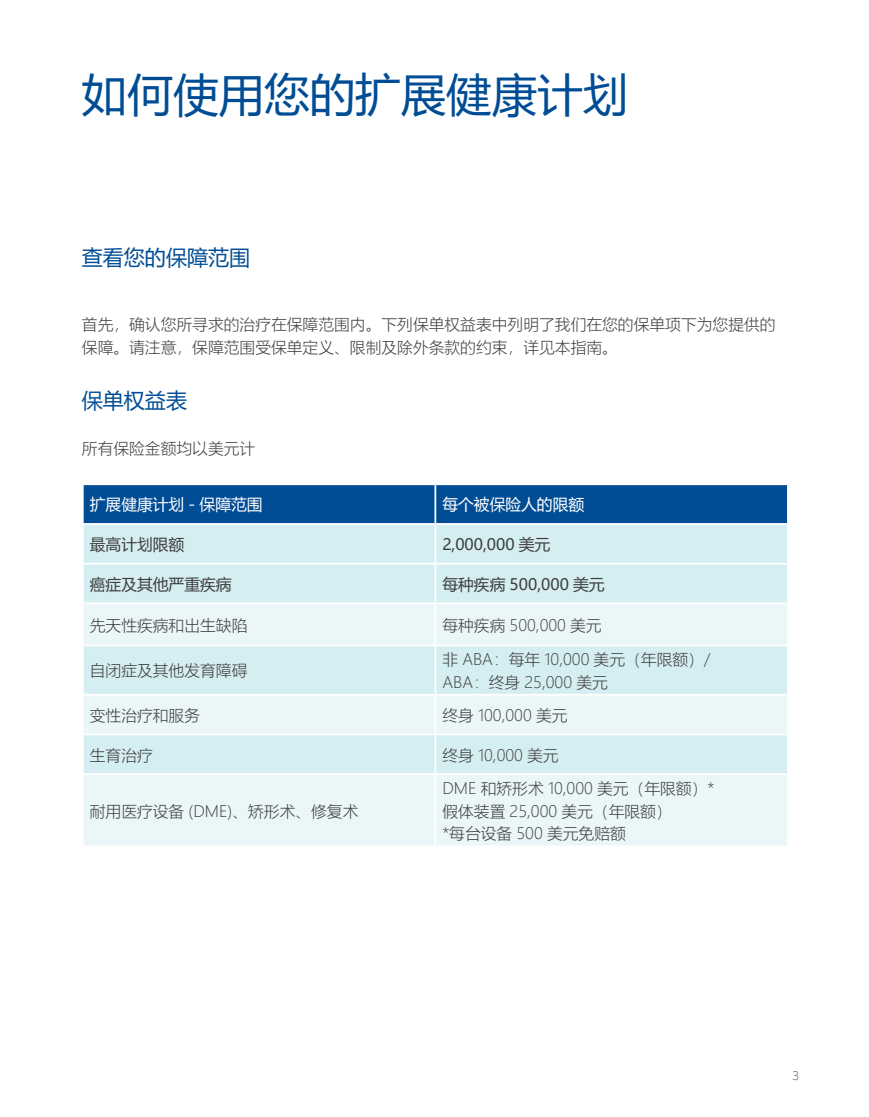
<style>
.page{position:relative;width:869px;height:1117px;background:#fff}
.page>*{position:absolute;margin:0;border:0;box-sizing:border-box;transform-origin:0 0}
.Normal_1{font:45.5px "Microsoft Ya Hei";color:#014d95}
.Normal_1-2{font:21px "Microsoft Ya Hei";color:#014d95}
.Normal_1-3{font:300 15.75px/22.8px "Microsoft Ya Hei";color:#3e3e3f}
.t1{font:15.75px "Microsoft Ya Hei";color:#3e3e3f}
.t2{font:15.75px "Microsoft Ya Hei";color:#fff}
.t3{font:300 13.12px "Allianz Neo";color:#6c6d70}
</style>
<div class="page">
<div style="left:84px;top:485px;width:702px;height:38px;background:#014d95"></div>
<div style="left:84px;top:525px;width:702px;height:77px;background:#d5eef1"></div>
<svg style="left:84px;top:604px;width:702px;height:241px;background:#e2f3f5"></svg>
<hr style="left:434px;top:485px;width:2px;height:38px;background:#fff">
<hr style="left:434px;top:524px;width:2px;height:38px;background:#fff">
<hr style="left:82px;top:562px;width:353px;height:2px;background:#fff">
<hr style="left:435px;top:562px;width:353px;height:2px;background:#fff">
<hr style="left:434px;top:564px;width:2px;height:38px;background:#fff">
<hr style="left:434px;top:604px;width:2px;height:40px;background:#fff">
<hr style="left:82px;top:644px;width:353px;height:2px;background:#fff">
<hr style="left:435px;top:644px;width:353px;height:2px;background:#fff">
<hr style="left:434px;top:646px;width:2px;height:47px;background:#fff">
<hr style="left:82px;top:693px;width:353px;height:2px;background:#fff">
<hr style="left:435px;top:693px;width:353px;height:2px;background:#fff">
<hr style="left:434px;top:695px;width:2px;height:38px;background:#fff">
<hr style="left:82px;top:733px;width:353px;height:2px;background:#fff">
<hr style="left:435px;top:733px;width:353px;height:2px;background:#fff">
<hr style="left:434px;top:735px;width:2px;height:38px;background:#fff">
<hr style="left:82px;top:773px;width:353px;height:1px;background:#fff">
<hr style="left:435px;top:773px;width:353px;height:1px;background:#fff">
<hr style="left:434px;top:774px;width:2px;height:71px;background:#fff">
<p class="Normal_1" style="left:82px;top:64px;width:547px">如何使用您的扩展健康计划</p>
<p class="Normal_1-2" style="left:82px;top:243px;width:170px">查看您的保障范围</p>
<p class="Normal_1-3" style="left:82px;top:313px;width:695px">首先，确认您所寻求的治疗在保障范围内。下列保单权益表中列明了我们在您的保单项下为您提供的保障。请注意，保障范围受保单定义、限制及除外条款的约束，详见本指南。</p>
<p class="Normal_1-2" style="left:82px;top:386px;width:106px">保单权益表</p>
<p class="Normal_1-3" style="left:82px;top:436px;width:175px">所有保险金额均以美元计</p>
<p class="t2" style="left:90px;top:494px;width:174px">扩展健康计划 - 保障范围</p>
<p class="t2" style="left:442px;top:494px;width:143px">每个被保险人的限额</p>
<p class="t1" style="left:90px;top:533px;width:96px">最高计划限额</p>
<p class="t1" style="left:442px;top:533px;width:109px">2,000,000 美元</p>
<p class="t1" style="left:90px;top:573px;width:143px">癌症及其他严重疾病</p>
<p class="t1" style="left:442px;top:573px;width:164px">每种疾病 500,000 美元</p>
<p class="Normal_1-3" style="left:90px;top:613px;width:159px">先天性疾病和出生缺陷</p>
<p class="Normal_1-3" style="left:442px;top:613px;width:161px">每种疾病 500,000 美元</p>
<p class="Normal_1-3" style="left:90px;top:658px;width:159px">自闭症及其他发育障碍</p>
<p class="Normal_1-3" style="left:442px;top:647px;width:269px">非 ABA：每年 10,000 美元（年限额）/<br>ABA：终身 25,000 美元</p>
<p class="Normal_1-3" style="left:90px;top:703px;width:112px">变性治疗和服务</p>
<p class="Normal_1-3" style="left:442px;top:703px;width:127px">终身 100,000 美元</p>
<p class="Normal_1-3" style="left:90px;top:743px;width:64px">生育治疗</p>
<p class="Normal_1-3" style="left:442px;top:743px;width:118px">终身 10,000 美元</p>
<p class="Normal_1-3" style="left:90px;top:799px;width:270px">耐用医疗设备 (DME)、矫形术、修复术</p>
<p class="Normal_1-3" style="left:442px;top:776px;width:273px">DME 和矫形术 10,000 美元（年限额）*假体装置 25,000 美元（年限额）<br>*每台设备 500 美元免赔额</p>
<p class="t3" style="left:792px;top:1067px;width:9px">3</p>
</div>
